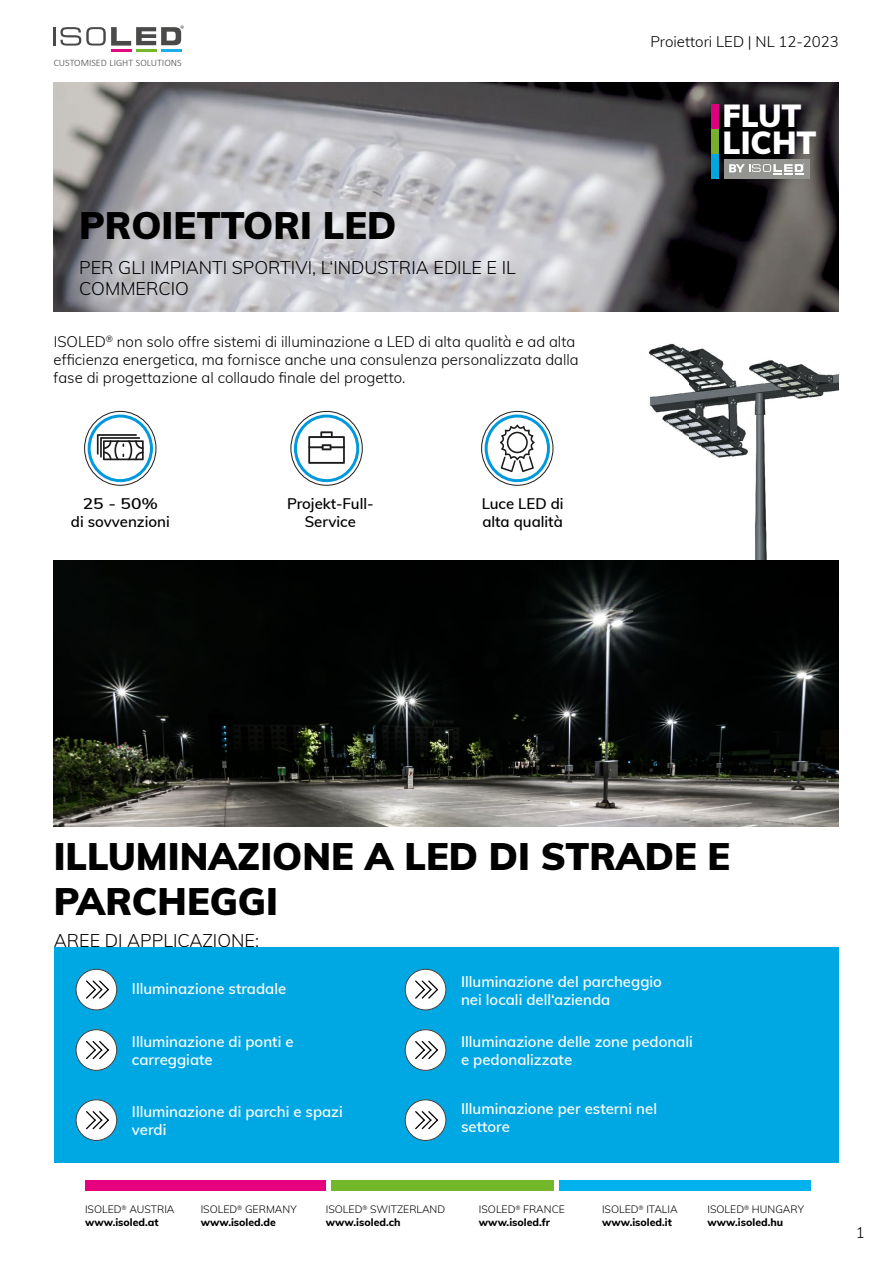
<style>
.page{position:relative;width:893px;height:1263px;background:#fff}
.page>*{position:absolute;margin:0;border:0;box-sizing:border-box;transform-origin:0 0}
.t1{font:900 37.5px/45px "Muli";color:#000}
.t2{font:900 31.35px/27.3px "Muli";color:#fff}
.t3{font:300 18px/21.6px "Muli";color:#000}
.t4{font:600 15px/18px "Muli";color:#fff}
.t5{font:300 15px/18px "Muli";color:#000}
.t6{font:600 15px/18px "Muli";color:#000;text-align:center}
.t7{font:600 15px/18px "Muli";color:#000;text-align:center;scale:1.16 1}
.t8{font:300 10.5px/12.6px "Muli";color:#000}
.t9{font:800 10.5px/12.6px "Muli";color:#000}
.t10{font:300 9.9px "Calibri";color:#4a4a49}
.s1{font-weight:800}
.s2{font-weight:300}
</style>
<div class="page">
<img style="left:648px;top:343px;width:191px;height:217px">
<img style="left:54px;top:83px;width:785px;height:229px">
<div style="left:724px;top:159px;width:86px;height:20px;background:#949491"></div>
<div style="left:711px;top:104px;width:8px;height:25px;background:#db007d"></div>
<div style="left:711px;top:129px;width:8px;height:25px;background:#78ad2e"></div>
<div style="left:711px;top:154px;width:8px;height:25px;background:#00a6e0"></div>
<svg style="left:729px;top:163px;width:75px;height:11px"></svg>
<div style="left:481px;top:411px;width:72px;height:74px;border:1px solid #1c1c1c;border-radius:50%"></div>
<div style="left:485px;top:415px;width:65px;height:67px;border:3px solid #0099de;border-radius:50%"></div>
<div style="left:84px;top:411px;width:72px;height:74px;border:1px solid #1c1c1c;border-radius:50%"></div>
<div style="left:88px;top:415px;width:65px;height:67px;border:3px solid #0099de;border-radius:50%"></div>
<div style="left:291px;top:411px;width:71px;height:74px;border:1px solid #1c1c1c;border-radius:50%"></div>
<div style="left:294px;top:415px;width:65px;height:67px;border:3px solid #0099de;border-radius:50%"></div>
<svg style="left:97px;top:434px;width:47px;height:26px"></svg>
<svg style="left:308px;top:431px;width:37px;height:33px"></svg>
<svg style="left:500px;top:424px;width:35px;height:48px"></svg>
<img style="left:54px;top:560px;width:785px;height:266px">
<div style="left:54px;top:947px;width:785px;height:216px;background:#00a8e3"></div>
<div style="left:76px;top:969px;width:41px;height:41px;background:#fff;border-radius:50%"></div>
<div style="left:76px;top:969px;width:41px;height:41px;border:1px solid #3d3d3b;border-radius:50%"></div>
<svg style="left:86px;top:980px;width:23px;height:19px"></svg>
<div style="left:76px;top:1029px;width:41px;height:41px;background:#fff;border-radius:50%"></div>
<div style="left:76px;top:1029px;width:41px;height:42px;border:1px solid #3d3d3b;border-radius:50%"></div>
<svg style="left:86px;top:1041px;width:23px;height:18px"></svg>
<div style="left:405px;top:1029px;width:41px;height:41px;background:#fff;border-radius:50%"></div>
<div style="left:405px;top:1029px;width:41px;height:42px;border:1px solid #3d3d3b;border-radius:50%"></div>
<svg style="left:415px;top:1041px;width:23px;height:18px"></svg>
<div style="left:405px;top:969px;width:41px;height:41px;background:#fff;border-radius:50%"></div>
<div style="left:405px;top:969px;width:41px;height:41px;border:1px solid #3d3d3b;border-radius:50%"></div>
<svg style="left:415px;top:980px;width:23px;height:19px"></svg>
<div style="left:76px;top:1099px;width:41px;height:42px;background:#fff;border-radius:50%"></div>
<div style="left:76px;top:1099px;width:41px;height:42px;border:1px solid #3d3d3b;border-radius:50%"></div>
<svg style="left:86px;top:1111px;width:23px;height:18px"></svg>
<div style="left:405px;top:1099px;width:41px;height:42px;background:#fff;border-radius:50%"></div>
<div style="left:405px;top:1099px;width:41px;height:42px;border:1px solid #3d3d3b;border-radius:50%"></div>
<svg style="left:415px;top:1111px;width:23px;height:18px"></svg>
<hr style="left:111px;top:49px;width:20px;height:2px;background:#e4087e">
<hr style="left:136px;top:49px;width:20px;height:2px;background:#76b72e">
<hr style="left:161px;top:49px;width:20px;height:2px;background:#1bafe6">
<svg style="left:54px;top:26px;width:130px;height:20px"></svg>
<div style="left:85px;top:1180px;width:240px;height:11px;background:#e6007d"></div>
<div style="left:331px;top:1180px;width:222px;height:11px;background:#73b72b"></div>
<div style="left:559px;top:1180px;width:252px;height:10px;background:#00b1eb"></div>
<p class="t10" style="left:54px;top:56px;width:130px">CUSTOMISED LIGHT SOLUTIONS</p>
<h1 class="t1" style="left:79px;top:202px;width:319px">PROIETTORI LED</h1>
<p class="t3" style="left:79px;top:256px;width:438px">PER GLI IMPIANTI SPORTIVI, L‘INDUSTRIA EDILE E IL<br>COMMERCIO</p>
<p class="t5" style="left:54px;top:332px;width:527px">ISOLED<sup>®</sup> non solo offre sistemi di illuminazione a LED di alta qualità e ad alta efficienza energetica, ma fornisce anche una consulenza personalizzata dalla fase di progettazione al collaudo finale del progetto.</p>
<p class="t7" style="left:71px;top:494px;width:87px">25 - 50%<br>di sovvenzioni</p>
<p class="t6" style="left:287px;top:494px;width:88px">Projekt-Full-<br>Service</p>
<p class="t6" style="left:482px;top:494px;width:83px;text-align:left">Luce LED di alta qualità</p>
<p class="t5" style="left:650px;top:32px;width:190px">Proiettori LED | NL 12-2023</p>
<h2 class="t2" style="left:723px;top:101px;width:95px">FLUT<br>LICHT</h2>
<h1 class="t1" style="left:54px;top:832px;width:678px">ILLUMINAZIONE A LED DI STRADE E<br>PARCHEGGI</h1>
<p class="t3" style="left:54px;top:929px;width:207px">AREE DI APPLICAZIONE:</p>
<p class="t4" style="left:132px;top:978px;width:156px">Illuminazione stradale</p>
<p class="t4" style="left:461px;top:971px;width:202px">Illuminazione del parcheggio nei locali dell‘azienda</p>
<p class="t4" style="left:132px;top:1032px;width:163px">Illuminazione di ponti e carreggiate</p>
<p class="t4" style="left:461px;top:1032px;width:233px">Illuminazione delle zone pedonali e pedonalizzate</p>
<p class="t4" style="left:132px;top:1102px;width:212px">Illuminazione di parchi e spazi verdi</p>
<p class="t4" style="left:461px;top:1099px;width:197px">Illuminazione per esterni nel settore</p>
<p class="t8" style="left:85px;top:1203px;width:91px">ISOLED<sup>®</sup> AUSTRIA <span class="s1">www.isoled.at</span></p>
<p class="t9" style="left:602px;top:1203px;width:77px"><span class="s2">ISOLED</span><sup>®</sup> <span class="s2">ITALIA </span>www.isoled.it</p>
<p class="t8" style="left:708px;top:1203px;width:98px">ISOLED<sup>®</sup> HUNGARY <span class="s1">www.isoled.hu</span></p>
<p class="t8" style="left:201px;top:1203px;width:97px">ISOLED<sup>®</sup> GERMANY <span class="s1">www.isoled.de</span></p>
<p class="t8" style="left:326px;top:1203px;width:121px">ISOLED<sup>®</sup> SWITZERLAND <span class="s1">www.isoled.ch</span></p>
<p class="t9" style="left:479px;top:1203px;width:88px"><span class="s2">ISOLED</span><sup>®</sup> <span class="s2">FRANCE </span>www.isoled.fr</p>
<p class="t5" style="left:856px;top:1222px;width:10px">1</p>
</div>
